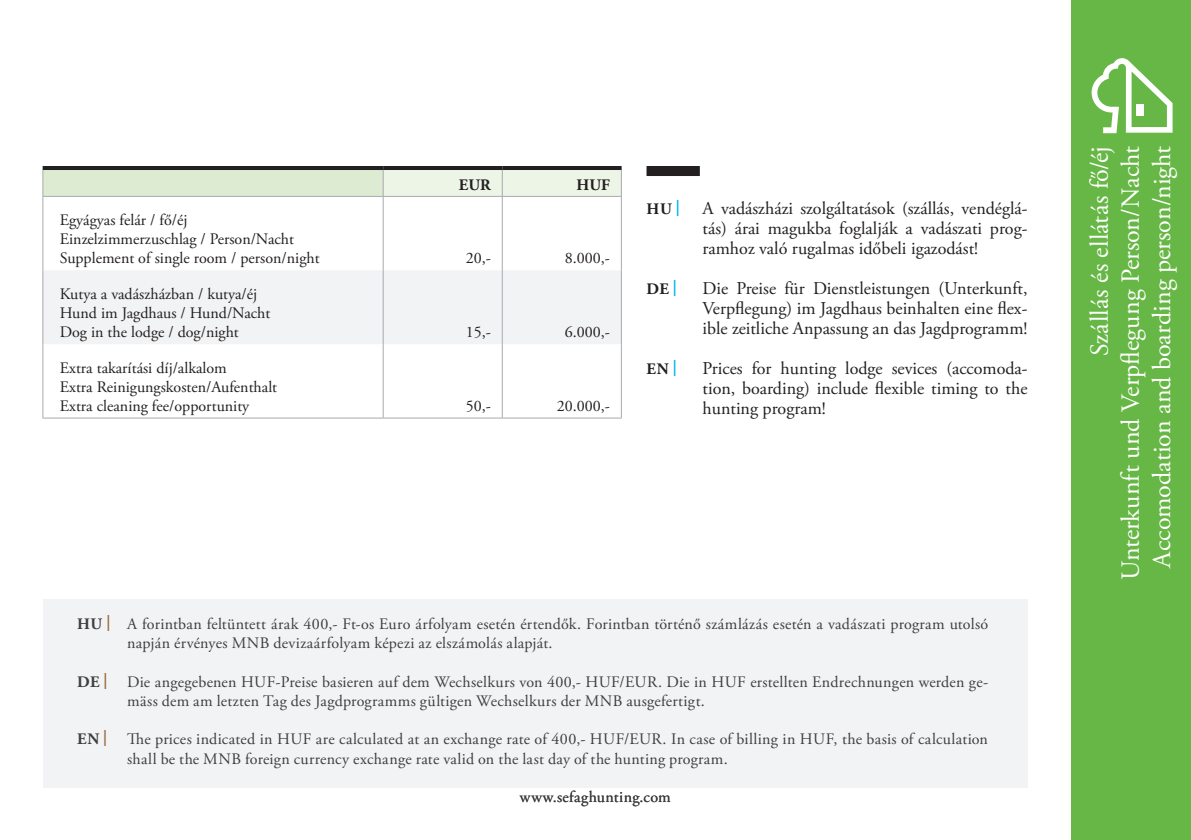
<style>
.page{position:relative;width:1191px;height:840px;background:#fff}
.page>*{position:absolute;margin:0;border:0;box-sizing:border-box;transform-origin:0 0}
.t1{font:26px "Adobe Garamond Pro";letter-spacing:-.01em;color:#fff}
.t2{font:18px/20px "Adobe Garamond Pro";color:#231f20;text-align:justify}
.t3{font:16px/19.2px "Adobe Garamond Pro";letter-spacing:.015em;color:#3e3e3f}
.t4{font:16px "Adobe Garamond Pro";color:#231f20}
.t5{font:16px "Adobe Garamond Pro";letter-spacing:-.03em;color:#231f20}
.t6{font:700 16px "Adobe Garamond Pro";color:#231f20}
.t7{font:700 16px "Adobe Garamond Pro";color:#3e3e3f}
.s1{color:#00b3ef}
.s2{color:#a06e40}
</style>
<div class="page">
<div style="left:43px;top:598px;width:984px;height:189px;background:#f2f3f4"></div>
<div style="left:1071px;top:0;width:120px;height:839px;background:#66b745"></div>
<div style="left:43px;top:168px;width:340px;height:28px;background:#ddebd3"></div>
<div style="left:44px;top:270px;width:577px;height:74px;background:#f2f3f4"></div>
<svg style="left:43px;top:170px;width:1px;height:26px"></svg>
<div style="left:383px;top:168px;width:239px;height:28px;background:#edf5e7"></div>
<hr style="left:43px;top:196px;width:340px;height:1px;background:#a8a9ad">
<hr style="left:383px;top:196px;width:119px;height:1px;background:#a8a9ad">
<hr style="left:383px;top:196px;width:1px;height:74px;background:#a8a9ad">
<hr style="left:502px;top:196px;width:119px;height:1px;background:#a8a9ad">
<hr style="left:502px;top:196px;width:1px;height:74px;background:#a8a9ad">
<hr style="left:621px;top:196px;width:1px;height:74px;background:#a8a9ad">
<hr style="left:383px;top:270px;width:1px;height:74px;background:#a8a9ad">
<hr style="left:502px;top:270px;width:1px;height:74px;background:#a8a9ad">
<hr style="left:621px;top:270px;width:1px;height:74px;background:#a8a9ad">
<hr style="left:43px;top:196px;width:1px;height:74px;background:#a8a9ad">
<hr style="left:43px;top:270px;width:1px;height:74px;background:#a8a9ad">
<hr style="left:43px;top:166px;width:340px;height:4px;background:#231f20">
<hr style="left:383px;top:166px;width:119px;height:4px;background:#231f20">
<hr style="left:502px;top:166px;width:119px;height:4px;background:#231f20">
<hr style="left:43px;top:344px;width:1px;height:73px;background:#a8a9ad">
<hr style="left:383px;top:344px;width:1px;height:73px;background:#a8a9ad">
<hr style="left:502px;top:344px;width:1px;height:73px;background:#a8a9ad">
<hr style="left:621px;top:344px;width:1px;height:73px;background:#a8a9ad">
<hr style="left:43px;top:417px;width:340px;height:1px;background:#a8a9ad">
<hr style="left:383px;top:417px;width:119px;height:1px;background:#a8a9ad">
<hr style="left:502px;top:417px;width:119px;height:1px;background:#a8a9ad">
<div style="left:646px;top:166px;width:54px;height:10px;background:#231f20"></div>
<svg style="left:1091px;top:58px;width:81px;height:75px"></svg>
<p class="t6" style="left:459px;top:175px;width:33px">EUR</p>
<p class="t6" style="left:576px;top:175px;width:35px">HUF</p>
<p class="t4" style="left:60px;top:210px;width:129px">Egyágyas felár / fő/éj</p>
<p class="t4" style="left:60px;top:229px;width:236px">Einzelzimmerzuschlag / Person/Nacht</p>
<p class="t4" style="left:60px;top:249px;width:261px">Supplement of single room / person/night</p>
<p class="t4" style="left:466px;top:249px;width:27px">20,-</p>
<p class="t4" style="left:565px;top:249px;width:47px">8.000,-</p>
<p class="t4" style="left:60px;top:284px;width:199px">Kutya a vadászházban / kutya/éj</p>
<p class="t5" style="left:60px;top:303px;width:212px">Hund im Jagdhaus / Hund/Nacht</p>
<p class="t4" style="left:60px;top:322px;width:180px">Dog in the lodge / dog/night</p>
<p class="t4" style="left:466px;top:322px;width:27px">15,-</p>
<p class="t4" style="left:565px;top:322px;width:47px">6.000,-</p>
<p class="t4" style="left:60px;top:358px;width:168px">Extra takarítási díj/alkalom</p>
<p class="t4" style="left:60px;top:377px;width:219px">Extra Reinigungskosten/Aufenthalt</p>
<p class="t4" style="left:60px;top:396px;width:191px">Extra cleaning fee/opportunity</p>
<p class="t4" style="left:466px;top:396px;width:27px">50,-</p>
<p class="t4" style="left:557px;top:396px;width:55px">20.000,-</p>
<p class="t6" style="left:646px;top:199px;width:35px">HU <span class="s1">|</span></p>
<p class="t2" style="left:702px;top:198px;width:326px">A vadászházi szolgáltatások (szállás, vendéglá&shy;tás) árai magukba foglalják a vadászati prog&shy;ramhoz való rugalmas időbeli igazodást!</p>
<p class="t6" style="left:646px;top:279px;width:32px">DE <span class="s1">|</span></p>
<p class="t2" style="left:702px;top:278px;width:326px">Die Preise für Dienstleistungen (Unterkunft, Verpflegung) im Jagdhaus beinhalten eine flex&shy;ible zeitliche Anpassung an das Jagdprogramm!</p>
<p class="t6" style="left:646px;top:359px;width:32px">EN <span class="s1">|</span></p>
<p class="t2" style="left:702px;top:358px;width:326px">Prices for hunting lodge sevices (accomoda&shy;tion, boarding) include flexible timing to the hunting program!</p>
<p class="t7" style="left:77px;top:614px;width:35px">HU <span class="s2">|</span></p>
<p class="t7" style="left:77px;top:672px;width:32px">DE <span class="s2">|</span></p>
<p class="t7" style="left:77px;top:729px;width:32px">EN<span class="s2">|</span></p>
<p class="t3" style="left:127px;top:614px;width:862px">A forintban feltüntett árak 400,- Ft-os Euro árfolyam esetén értendők. Forintban történő számlázás esetén a vadászati program utolsó napján érvényes MNB devizaárfolyam képezi az elszámolás alapját.</p>
<p class="t3" style="left:127px;top:672px;width:862px">Die angegebenen HUF-Preise basieren auf dem Wechselkurs von 400,- HUF/EUR. Die in HUF erstellten Endrechnungen werden ge&shy;mäss dem am letzten Tag des Jagdprogramms gültigen Wechselkurs der MNB ausgefertigt.</p>
<p class="t3" style="left:127px;top:729px;width:862px">The prices indicated in HUF are calculated at an exchange rate of 400,- HUF/EUR. In case of billing in HUF, the basis of calculation shall be the MNB foreign currency exchange rate valid on the last day of the hunting program.</p>
<p class="t3" style="left:520px;top:787px;width:152px">www.sefaghunting.com</p>
<p class="t1" style="left:1083px;top:356px;width:212px;rotate:-90deg">Szállás és ellátás fő/éj</p>
<p class="t1" style="left:1115px;top:579px;width:435px;rotate:-90deg">Unterkunft und Verpflegung Person/Nacht</p>
<p class="t1" style="left:1146px;top:567px;width:423px;rotate:-90deg">Accomodation and boarding person/night</p>
</div>
